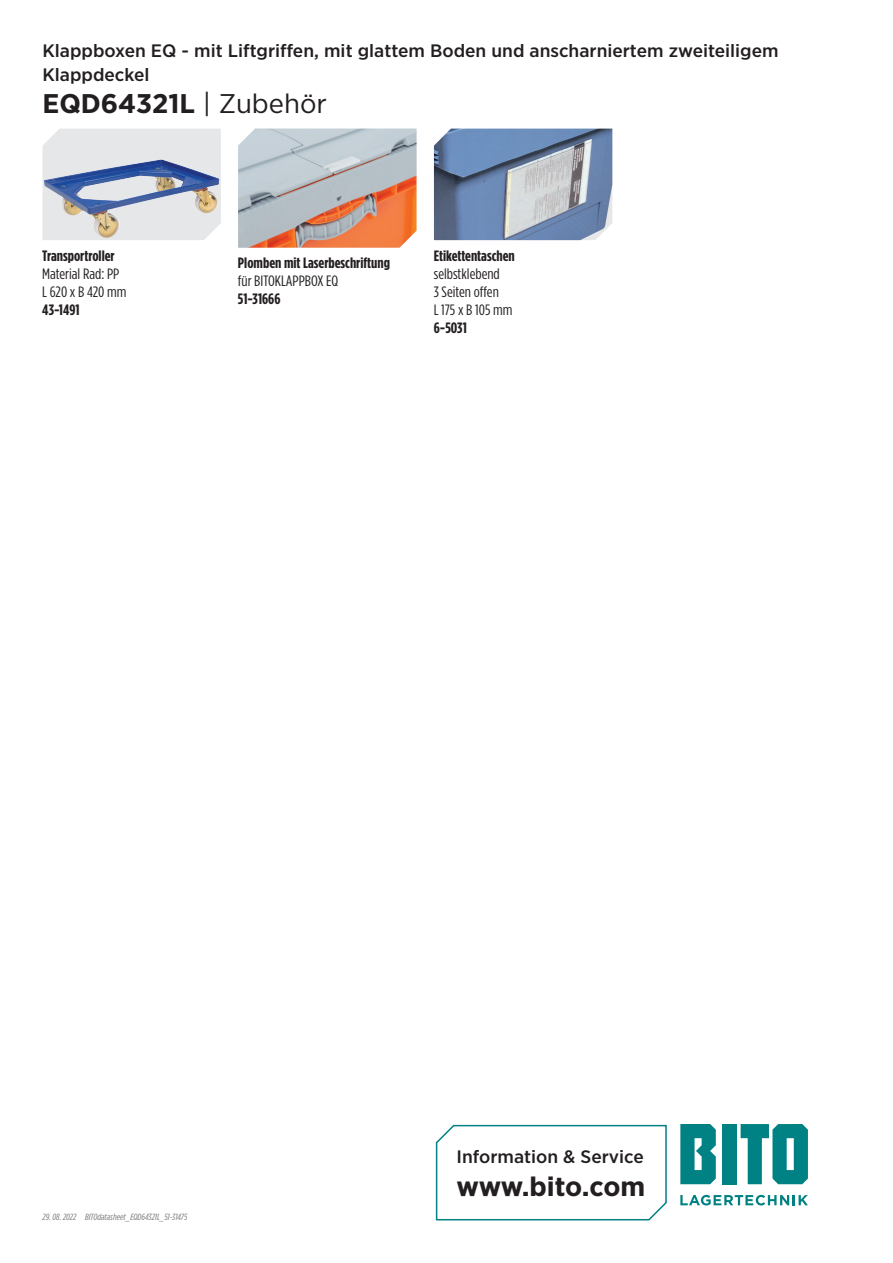
<style>
.page{position:relative;width:893px;height:1263px;background:#fff}
.page>*{position:absolute;margin:0;border:0;box-sizing:border-box;transform-origin:0 0}
.t1{font:700 27px "Gotham Narrow";color:#231f20;scale:1.1 1}
.t2{font:500 18px/24px "Gotham Narrow";color:#231f20;scale:1.1 1}
.t3{font:700 15px "Gotham Condensed";color:#231f20;scale:1.1 1}
.t4{font:15px/18px "Gotham Condensed";color:#231f20;scale:1.1 1}
.t5{font:italic 9px "Gotham Condensed";color:#76787b;scale:1.1 1}
.s1{font-weight:400}
</style>
<div class="page">
<svg style="left:680px;top:1195px;width:128px;height:10px"></svg>
<div style="left:723px;top:1124px;width:14px;height:60px;background:#008183"></div>
<svg style="left:680px;top:1124px;width:36px;height:60px;background:#229193"></svg>
<svg style="left:741px;top:1124px;width:67px;height:60px"></svg>
<svg style="left:435px;top:1124px;width:232px;height:97px"></svg>
<img style="left:434px;top:129px;width:178px;height:111px">
<img style="left:238px;top:129px;width:178px;height:119px">
<div style="left:43px;top:129px;width:178px;height:111px;background:#e6e7e9"></div>
<img style="left:44px;top:159px;width:175px;height:79px">
<p class="t2" style="left:43px;top:38px;width:671px">Klappboxen EQ - mit Liftgriffen, mit glattem Boden und anscharniertem zweiteiligem<br>Klappdeckel</p>
<h1 class="t1" style="left:43px;top:86px;width:260px">EQD64321L <span class="s1">| Zubehör</span></h1>
<p class="t3" style="left:42px;top:247px;width:67px">Transportroller</p>
<p class="t4" style="left:42px;top:264px;width:78px">Material Rad: PP<br>L 620 x B 420 mm</p>
<p class="t3" style="left:42px;top:301px;width:35px">43-1491</p>
<p class="t3" style="left:238px;top:254px;width:140px">Plomben mit Laserbeschriftung</p>
<p class="t4" style="left:238px;top:272px;width:93px">für BITOKLAPPBOX EQ</p>
<p class="t3" style="left:238px;top:290px;width:40px">51-31666</p>
<p class="t3" style="left:434px;top:247px;width:75px">Etikettentaschen</p>
<p class="t4" style="left:434px;top:264px;width:73px">selbstklebend<br>3 Seiten offen<br>L 175 x B 105 mm</p>
<p class="t3" style="left:434px;top:319px;width:32px">6-5031</p>
<p class="t5" style="left:43px;top:1212px;width:32px">29. 08. 2022</p>
<p class="t5" style="left:85px;top:1212px;width:94px">BITOdatasheet_EQD64321L_51-31475</p>
<p class="t2" style="left:457px;top:1144px;width:172px">Information &amp; Service</p>
<h1 class="t1" style="left:457px;top:1169px;width:173px">www.bito.com</h1>
</div>
